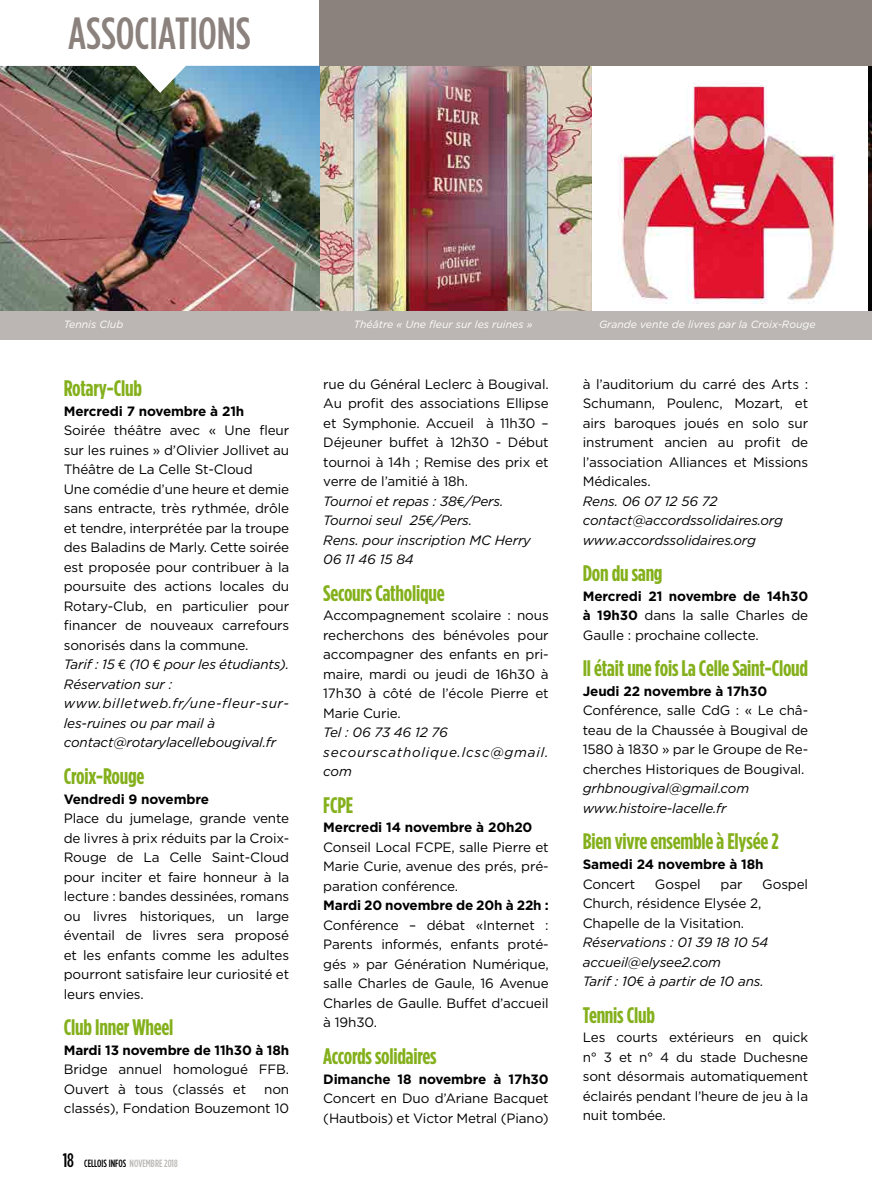
<style>
.page{position:relative;width:872px;height:1191px;background:#fff}
.page>*{position:absolute;margin:0;border:0;box-sizing:border-box;transform-origin:0 0}
.t1{font:500 condensed 45px "Gotham";color:#8b817d}
.t2{font:700 condensed 22.5px "Gotham";letter-spacing:-.01em;color:#84b01c}
.t3{font:13.5px/19.5px "Gotham";letter-spacing:-.01em;color:#000;text-align:justify}
.t4{font:italic 13.5px/19.5px "Gotham";letter-spacing:-.01em;color:#000}
.t5{font:700 13.5px "Gotham";letter-spacing:-.01em;color:#000}
.t6{font:italic 13.5px/19.5px "Gotham";letter-spacing:.06em;color:#000}
.t7{font:italic 10.5px "Gotham";color:#fff}
.t8{font:500 condensed 10.5px "Gotham";color:#000}
.s1{font-style:italic}
.s2{font-family:"Euro Mono"}
.s3{font-size:19.5px}
.s4{color:#bbb6b3}
.s5{font-weight:700}
.s6{font-family:"Euro Mono";font-style:normal}
</style>
<div class="page">
<img style="left:319px;top:66px;width:273px;height:245px">
<img style="left:618px;top:83px;width:217px;height:221px">
<img style="left:868px;top:66px;width:4px;height:245px">
<img style="left:0;top:93px;width:319px;height:218px">
<div style="left:0;top:311px;width:872px;height:28px;background:#bbb6b3"></div>
<img style="left:0;top:65px;width:319px;height:28px">
<div style="left:319px;top:0;width:553px;height:66px;background:#8b817d"></div>
<h1 class="t1" style="left:68px;top:8px;width:184px">ASSOCIATIONS</h1>
<p class="t7" style="left:354px;top:319px;width:180px">Théâtre « Une fleur sur les ruines »</p>
<p class="t7" style="left:64px;top:319px;width:61px">Tennis Club</p>
<p class="t7" style="left:599px;top:319px;width:218px">Grande vente de livres par la Croix-Rouge</p>
<h2 class="t2" style="left:64px;top:376px;width:80px">Rotary-Club</h2>
<p class="t5" style="left:64px;top:403px;width:182px">Mercredi 7 novembre à 21h</p>
<p class="t3" style="left:64px;top:420px;width:227px;text-align:left">Soirée théâtre avec « Une fleur sur les ruines » d’Olivier Jollivet au<br>Théâtre de La Celle St-Cloud<br>Une comédie d’une heure et demie sans entracte, très rythmée, drôle et tendre, interprétée par la troupe des Baladins de Marly. Cette soirée est proposée pour contribuer à la poursuite des actions locales du<br>Rotary-Club, en particulier pour financer de nouveaux carrefours sonorisés dans la commune.<br><span class="s1">Tarif : 15</span> <span class="s2">€</span> <span class="s1">(10</span> <span class="s2">€</span> <span class="s1">pour les étudiants).<br>Réservation sur : www.billetweb.fr/une-fleur-sur&shy;les-ruines ou par mail à contact@rotarylacellebougival.fr</span></p>
<h2 class="t2" style="left:64px;top:763px;width:82px">Croix-Rouge</h2>
<p class="t5" style="left:64px;top:791px;width:147px">Vendredi 9 novembre</p>
<p class="t3" style="left:64px;top:808px;width:227px">Place du jumelage, grande vente de livres à prix réduits par la Croix-Rouge de La Celle Saint-Cloud pour inciter et faire honneur à la lecture : bandes dessinées, romans ou livres historiques, un large éventail de livres sera proposé et les enfants comme les adultes pourront satisfaire leur curiosité et leurs envies.</p>
<h2 class="t2" style="left:64px;top:1014px;width:111px">Club Inner Wheel</h2>
<p class="t5" style="left:64px;top:1042px;width:227px">Mardi 13 novembre de 11h30 à 18h</p>
<p class="t3" style="left:64px;top:1059px;width:227px">Bridge annuel homologué FFB.<br>Ouvert à tous (classés et</p>
<p class="t3" style="left:64px;top:1078px;width:227px;text-align:right">non<br>classés), Fondation Bouzemont 10</p>
<p class="t8" style="left:63px;top:1157px;width:116px"><span class="s3">18</span> CELLOIS INFOS <span class="s4">NOVEMBRE 2018</span></p>
<p class="t3" style="left:323px;top:374px;width:227px;text-align:left">rue du Général Leclerc à Bougival.<br>Au profit des associations Ellipse et Symphonie. Accueil à 11h30 –<br>Déjeuner buffet à 12h30 - Début tournoi à 14h ; Remise des prix et verre de l’amitié à 18h.<br><span class="s1">Tournoi et repas : 38</span><span class="s2">€</span><span class="s1">/Pers.<br>Tournoi seul 25</span><span class="s2">€</span><span class="s1">/Pers.<br>Rens. pour inscription MC Herry<br>06 11 46 15 84</span></p>
<h2 class="t2" style="left:323px;top:580px;width:123px">Secours Catholique</h2>
<p class="t3" style="left:323px;top:605px;width:227px">Accompagnement scolaire : nous recherchons des bénévoles pour accompagner des enfants en pri&shy;maire, mardi ou jeudi de 16h30 à 17h30 à côté de l’école Pierre et Marie Curie.</p>
<p class="t6" style="left:323px;top:723px;width:227px">Tel : 06 73 46 12 76 secourscatholique.lcsc@gmail. com</p>
<h2 class="t2" style="left:323px;top:792px;width:31px">FCPE</h2>
<p class="t5" style="left:323px;top:820px;width:211px">Mercredi 14 novembre à 20h20</p>
<p class="t3" style="left:323px;top:837px;width:227px">Conseil Local FCPE, salle Pierre et Marie Curie, avenue des prés, pré&shy;paration conférence.</p>
<p class="t5" style="left:323px;top:898px;width:227px">Mardi 20 novembre de 20h à 22h :</p>
<p class="t3" style="left:323px;top:915px;width:227px">Conférence – débat «Internet :<br>Parents informés, enfants proté&shy;gés » par Génération Numérique, salle Charles de Gaule, 16 Avenue Charles de Gaulle. Buffet d’accueil à 19h30.</p>
<h2 class="t2" style="left:323px;top:1043px;width:115px">Accords solidaires</h2>
<p class="t5" style="left:323px;top:1071px;width:227px">Dimanche 18 novembre à 17h30</p>
<p class="t3" style="left:323px;top:1088px;width:227px">Concert en Duo d’Ariane Bacquet (Hautbois) et Victor Metral (Piano)</p>
<p class="t3" style="left:583px;top:374px;width:227px">à l’auditorium du carré des Arts :<br>Schumann, Poulenc, Mozart, et airs baroques joués en solo sur instrument ancien au profit de l’association Alliances et Missions Médicales.</p>
<p class="t4" style="left:583px;top:491px;width:202px">Rens. 06 07 12 56 72 contact@accordssolidaires.org www.accordssolidaires.org</p>
<h2 class="t2" style="left:583px;top:561px;width:81px">Don du sang</h2>
<p class="t3" style="left:583px;top:586px;width:227px"><span class="s5">Mercredi 21 novembre de 14h30 à 19h30</span> dans la salle Charles de Gaulle : prochaine collecte.</p>
<h2 class="t2" style="left:583px;top:656px;width:227px">Il était une fois La Celle Saint-Cloud</h2>
<p class="t5" style="left:583px;top:683px;width:186px">Jeudi 22 novembre à 17h30</p>
<p class="t3" style="left:583px;top:700px;width:227px">Conférence, salle CdG : « Le châ&shy;teau de la Chaussée à Bougival de 1580 à 1830 » par le Groupe de Re&shy;cherches Historiques de Bougival.</p>
<p class="t4" style="left:583px;top:779px;width:168px">grhbnougival@gmail.com www.histoire-lacelle.fr</p>
<h2 class="t2" style="left:583px;top:829px;width:197px">Bien vivre ensemble à Elysée 2</h2>
<p class="t5" style="left:583px;top:856px;width:182px">Samedi 24 novembre à 18h</p>
<p class="t3" style="left:583px;top:873px;width:54px">Concert</p>
<p class="t3" style="left:655px;top:873px;width:47px">Gospel</p>
<p class="t3" style="left:720px;top:873px;width:23px">par</p>
<p class="t3" style="left:762px;top:873px;width:47px">Gospel</p>
<p class="t3" style="left:583px;top:893px;width:180px">Church, résidence Elysée 2,<br>Chapelle de la Visitation.</p>
<p class="t4" style="left:583px;top:932px;width:187px">Réservations : 01 39 18 10 54 accueil@elysee2.com<br>Tarif : 10<span class="s6">€</span> à partir de 10 ans.</p>
<h2 class="t2" style="left:583px;top:1002px;width:74px">Tennis Club</h2>
<p class="t3" style="left:583px;top:1027px;width:227px">Les courts extérieurs en quick n° 3 et n° 4 du stade Duchesne sont désormais automatiquement éclairés pendant l’heure de jeu à la nuit tombée.</p>
</div>
